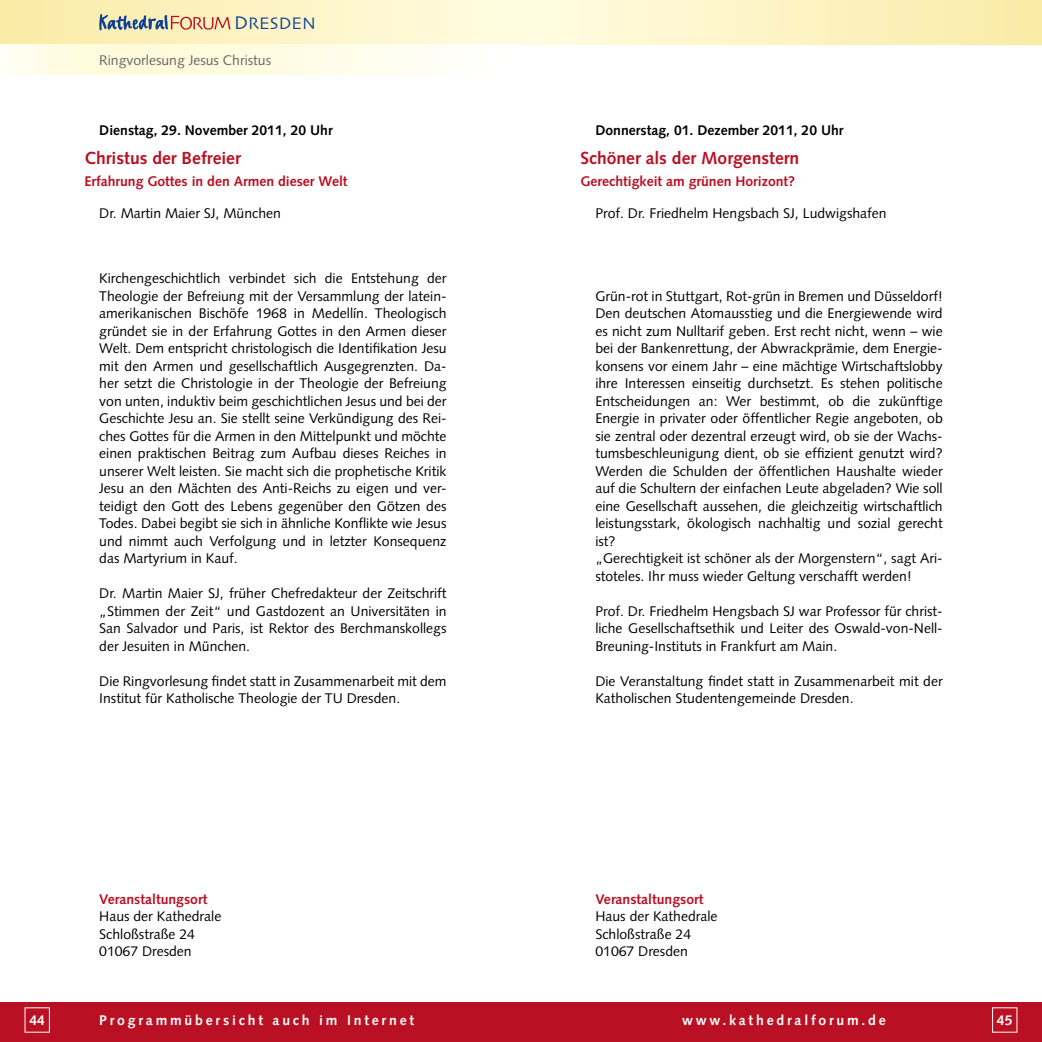
<style>
.page{position:relative;width:1042px;height:1042px;background:#fff}
.page>*{position:absolute;margin:0;border:0;box-sizing:border-box;transform-origin:0 0}
.t1{font:700 17.5px "Syntax";color:#b91023}
.t2{font:17.5px "Skia";color:#0e4096}
.t3{font:14px/17.5px "Syntax";color:#000}
.t4{font:700 14px "Syntax";color:#b91023}
.t5{font:700 14px "Syntax";color:#000}
.t6{font:700 14px "Syntax";letter-spacing:.2em;color:#fff}
.t7{font:14px "Syntax";color:#68676c}
.s1{font-size:19.25px}
</style>
<div class="page">
<div style="left:521px;top:1002px;width:521px;height:40px;background:#b91023"></div>
<div style="left:0;top:1002px;width:521px;height:40px;background:#b91023"></div>
<div style="left:0;top:0;width:521px;height:45px;background:linear-gradient(to right,#faeba6,#fffce2)"></div>
<div style="left:521px;top:0;width:521px;height:45px;background:linear-gradient(to right,#fffce2,#faeba7)"></div>
<svg style="left:11px;top:45px;width:416px;height:29px;background:#fffce3"></svg>
<svg style="left:99px;top:14px;width:131px;height:17px;background:#c3b4a2"></svg>
<p class="t2" style="left:234px;top:13px;width:83px"><span class="s1">D</span>RESDEN</p>
<p class="t7" style="left:99px;top:52px;width:173px">Ringvorlesung Jesus Christus</p>
<p class="t5" style="left:99px;top:122px;width:235px">Dienstag, 29. November 2011, 20 Uhr</p>
<p class="t1" style="left:84px;top:148px;width:158px">Christus der Befreier</p>
<p class="t4" style="left:84px;top:173px;width:265px">Erfahrung Gottes in den Armen dieser Welt</p>
<p class="t3" style="left:99px;top:204px;width:183px">Dr. Martin Maier SJ, München</p>
<p class="t3" style="left:99px;top:270px;width:349px;text-align:justify">Kirchengeschichtlich verbindet sich die Entstehung der Theologie der Befreiung mit der Versammlung der latein&shy;amerikanischen Bischöfe 1968 in Medellín. Theologisch gründet sie in der Erfahrung Gottes in den Armen dieser Welt. Dem entspricht christologisch die Identifikation Jesu mit den Armen und gesellschaftlich Ausgegrenzten. Da&shy;her setzt die Christologie in der Theologie der Befreiung von unten, induktiv beim geschichtlichen Jesus und bei der Geschichte Jesu an. Sie stellt seine Verkündigung des Rei&shy;ches Gottes für die Armen in den Mittelpunkt und möchte einen praktischen Beitrag zum Aufbau dieses Reiches in unserer Welt leisten. Sie macht sich die prophetische Kritik Jesu an den Mächten des Anti-Reichs zu eigen und ver&shy;teidigt den Gott des Lebens gegenüber den Götzen des Todes. Dabei begibt sie sich in ähnliche Konflikte wie Jesus und nimmt auch Verfolgung und in letzter Konsequenz das Martyrium in Kauf.</p>
<p class="t3" style="left:99px;top:585px;width:349px;text-align:justify">Dr. Martin Maier SJ, früher Chefredakteur der Zeitschrift „Stimmen der Zeit“ und Gastdozent an Universitäten in San Salvador und Paris, ist Rektor des Berchmanskollegs der Jesuiten in München.</p>
<p class="t3" style="left:99px;top:672px;width:349px">Die Ringvorlesung findet statt in Zusammenarbeit mit dem<br>Institut für Katholische Theologie der TU Dresden.</p>
<p class="t4" style="left:99px;top:891px;width:110px">Veranstaltungsort</p>
<p class="t3" style="left:99px;top:907px;width:124px">Haus der Kathedrale<br>Schloßstraße 24<br>01067 Dresden</p>
<p class="t5" style="left:595px;top:122px;width:250px">Donnerstag, 01. Dezember 2011, 20 Uhr</p>
<p class="t1" style="left:580px;top:148px;width:220px">Schöner als der Morgenstern</p>
<p class="t4" style="left:580px;top:173px;width:216px">Gerechtigkeit am grünen Horizont?</p>
<p class="t3" style="left:595px;top:204px;width:293px">Prof. Dr. Friedhelm Hengsbach SJ, Ludwigshafen</p>
<p class="t3" style="left:595px;top:287px;width:349px">Grün-rot in Stuttgart, Rot-grün in Bremen und Düsseldorf!<br>Den deutschen Atomausstieg und die Energiewende wird es nicht zum Nulltarif geben. Erst recht nicht, wenn – wie bei der Bankenrettung, der Abwrackprämie, dem Energie&shy;konsens vor einem Jahr – eine mächtige Wirtschaftslobby ihre Interessen einseitig durchsetzt. Es stehen politische Entscheidungen an: Wer bestimmt, ob die zukünftige Energie in privater oder öffentlicher Regie angeboten, ob sie zentral oder dezentral erzeugt wird, ob sie der Wachs&shy;tumsbeschleunigung dient, ob sie effizient genutzt wird?<br>Werden die Schulden der öffentlichen Haushalte wieder auf die Schultern der einfachen Leute abgeladen? Wie soll eine Gesellschaft aussehen, die gleichzeitig wirtschaftlich leistungsstark, ökologisch nachhaltig und sozial gerecht ist?<br>„Gerechtigkeit ist schöner als der Morgenstern“, sagt Ari&shy;stoteles. Ihr muss wieder Geltung verschafft werden!</p>
<p class="t3" style="left:595px;top:602px;width:349px;text-align:justify">Prof. Dr. Friedhelm Hengsbach SJ war Professor für christ&shy;liche Gesellschaftsethik und Leiter des Oswald-von-Nell-Breuning-Instituts in Frankfurt am Main.</p>
<p class="t3" style="left:595px;top:672px;width:349px">Die Veranstaltung findet statt in Zusammenarbeit mit der<br>Katholischen Studentengemeinde Dresden.</p>
<p class="t4" style="left:595px;top:891px;width:110px">Veranstaltungsort</p>
<p class="t3" style="left:595px;top:907px;width:124px">Haus der Kathedrale<br>Schloßstraße 24<br>01067 Dresden</p>
<p class="t6" style="left:29px;top:1012px;width:17px">44</p>
<p class="t6" style="left:99px;top:1012px;width:316px">Programmübersicht auch im Internet</p>
<p class="t6" style="left:682px;top:1012px;width:205px">www.kathedralforum.de</p>
<p class="t6" style="left:997px;top:1012px;width:17px">45</p>
</div>
